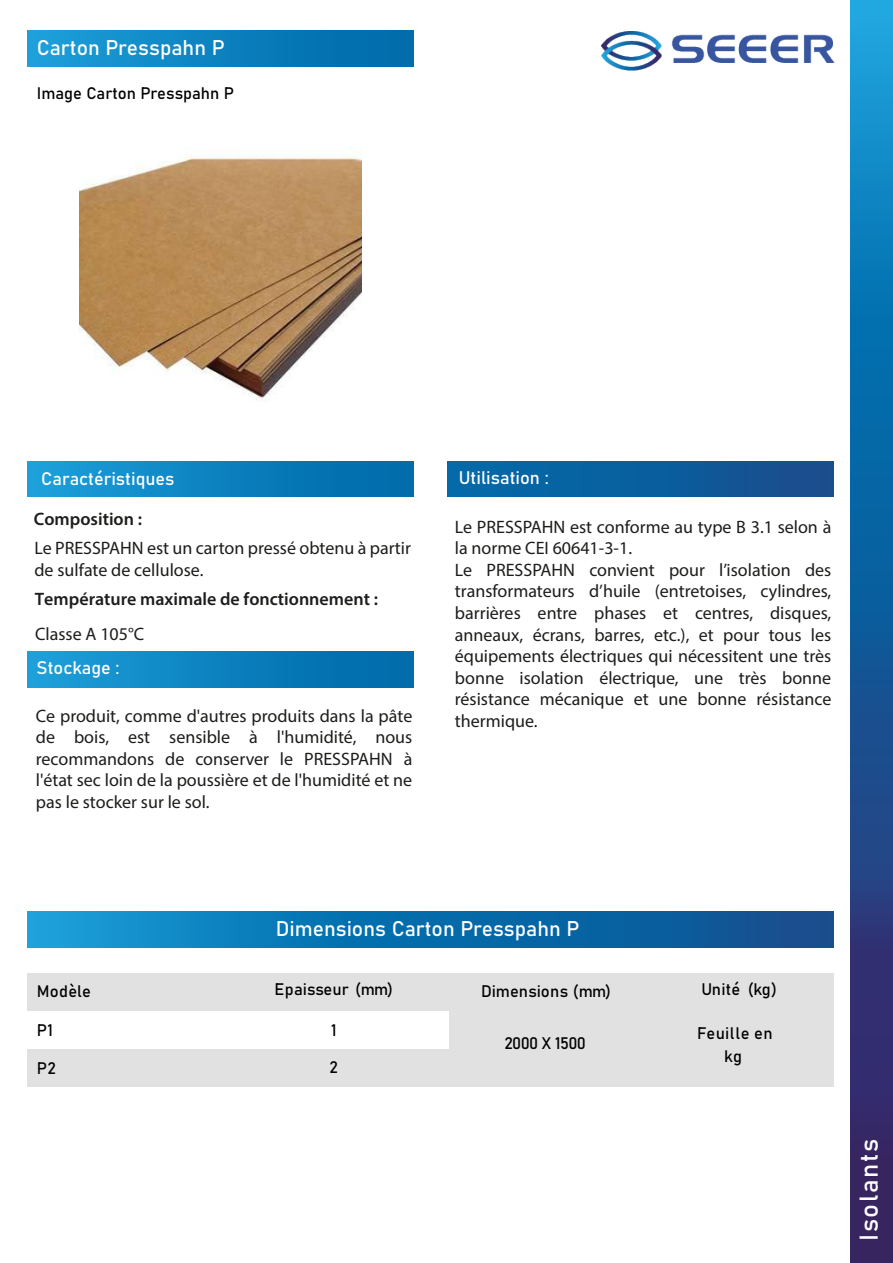
<style>
.page{position:relative;width:893px;height:1263px;background:#fff}
.page>*{position:absolute;margin:0;border:0;box-sizing:border-box;transform-origin:0 0}
.t1{font:25.5px "Bahnschrift";letter-spacing:.06em;color:#fff}
.t2{font:21px "Bahnschrift";color:#fff}
.t3{font:18px/21.6px "Myriad Pro";color:#1d1d1b}
.t4{font:600 18px "Myriad Pro";color:#1d1d1b}
.t5{font:18px "Bahnschrift";color:#fff}
.t6{font:16.5px "Bahnschrift";color:#010101}
.t7{font:16.5px/22.6px "Bahnschrift";letter-spacing:.035em;color:#010101;text-align:center}
.t8{font:16.5px "Bahnschrift";letter-spacing:-.04em;color:#010101}
</style>
<div class="page">
<div style="left:27px;top:973px;width:807px;height:38px;background:#e2e1e1"></div>
<div style="left:27px;top:1049px;width:807px;height:37px;background:#e2e1e1"></div>
<div style="left:641px;top:1006px;width:192px;height:78px;background:#e2e1e1"></div>
<div style="left:449px;top:1002px;width:193px;height:84px;background:#e2e1e1"></div>
<svg style="left:850px;top:1px;width:43px;height:1262px;background:#1a5998"></svg>
<div style="left:27px;top:31px;width:386px;height:36px;background:linear-gradient(to right,#1c9fd9,#0067a7)"></div>
<div style="left:27px;top:461px;width:386px;height:36px;background:linear-gradient(to right,#1c9fd9,#0067a7)"></div>
<div style="left:448px;top:461px;width:386px;height:36px;background:linear-gradient(to right,#006dab,#194d8d)"></div>
<svg style="left:28px;top:912px;width:805px;height:35px;background:#0c70ae"></svg>
<img style="left:601px;top:31px;width:234px;height:39px">
<div style="left:27px;top:652px;width:386px;height:35px;background:linear-gradient(to right,#1c9fd9,#0067a7)"></div>
<img style="left:79px;top:147px;width:282px;height:254px">
<p class="t2" style="left:37px;top:31px;width:189px">Carton Presspahn P</p>
<p class="t6" style="left:37px;top:81px;width:199px">Image Carton Presspahn P</p>
<p class="t5" style="left:41px;top:465px;width:135px">Caractéristiques</p>
<p class="t4" style="left:34px;top:507px;width:110px">Composition :</p>
<p class="t3" style="left:34px;top:537px;width:378px">Le PRESSPAHN est un carton pressé obtenu à partir de sulfate de cellulose.</p>
<p class="t4" style="left:35px;top:588px;width:345px">Température maximale de fonctionnement :</p>
<p class="t3" style="left:35px;top:622px;width:111px">Classe A 105°C</p>
<p class="t5" style="left:37px;top:654px;width:85px">Stockage :</p>
<p class="t3" style="left:36px;top:704px;width:378px;text-align:justify">Ce produit, comme d'autres produits dans la pâte de bois, est sensible à l'humidité, nous recommandons de conserver le PRESSPAHN à l'état sec loin de la poussière et de l'humidité et ne pas le stocker sur le sol.</p>
<p class="t5" style="left:459px;top:463px;width:92px">Utilisation :</p>
<p class="t3" style="left:455px;top:515px;width:378px">Le PRESSPAHN est conforme au type B 3.1 selon à la norme CEI 60641-3-1.<br>Le PRESSPAHN convient pour l’isolation des transformateurs d’huile (entretoises, cylindres, barrières entre phases et centres, disques, anneaux, écrans, barres, etc.), et pour tous les équipements électriques qui nécessitent une très bonne isolation électrique, une très bonne résistance mécanique et une bonne résistance thermique.</p>
<p class="t2" style="left:276px;top:913px;width:305px">Dimensions Carton Presspahn P</p>
<p class="t6" style="left:37px;top:978px;width:56px">Modèle</p>
<p class="t6" style="left:275px;top:976px;width:120px">Epaisseur (mm)</p>
<p class="t6" style="left:701px;top:976px;width:77px">Unité (kg)</p>
<p class="t6" style="left:481px;top:978px;width:131px">Dimensions (mm)</p>
<p class="t6" style="left:37px;top:1018px;width:18px">P1</p>
<p class="t6" style="left:331px;top:1017px;width:7px">1</p>
<p class="t6" style="left:37px;top:1055px;width:21px">P2</p>
<p class="t6" style="left:330px;top:1055px;width:10px">2</p>
<p class="t8" style="left:504px;top:1031px;width:83px">2000 X 1500</p>
<p class="t7" style="left:697px;top:1021px;width:77px">Feuille en kg</p>
<h1 class="t1" style="left:849px;top:1241px;width:103px;rotate:-90deg">Isolants</h1>
</div>
